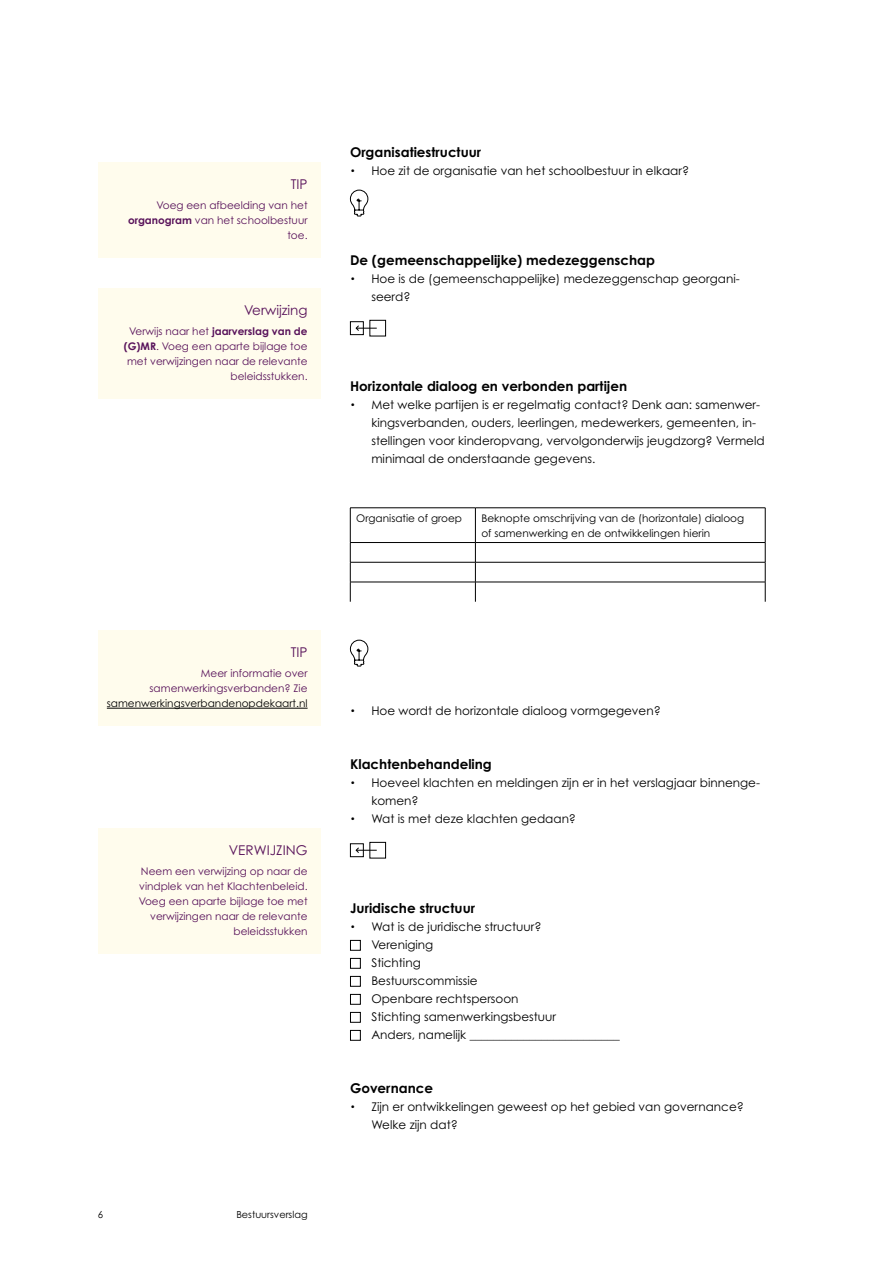
<style>
.page{position:relative;width:893px;height:1263px;background:#fff}
.page>*{position:absolute;margin:0;border:0;box-sizing:border-box;transform-origin:0 0}
.t1{font:700 13.5px "Century Gothic Pro";color:#000}
.t2{font:13.5px "Century Gothic Pro";color:#58125a}
.t3{font:12px/18px "Century Gothic Pro";color:#000}
.t4{font:10.5px/15px "Century Gothic Pro";color:#58125a;text-align:right}
.t5{font:10.5px/15px "Century Gothic Pro";color:#000}
.t6{font:9.75px "Century Gothic Pro";color:#000}
.s1{font-weight:700}
.s2{font-size:9px}
</style>
<div class="page">
<div style="left:98px;top:288px;width:222px;height:111px;background:#fffced"></div>
<svg style="left:350px;top:189px;width:18px;height:28px"></svg>
<div style="left:350px;top:321px;width:14px;height:14px;border:1px solid #000"></div>
<svg style="left:355px;top:325px;width:22px;height:6px"></svg>
<div style="left:370px;top:320px;width:16px;height:16px;border:1px solid #000"></div>
<hr style="left:350px;top:507px;width:125px;height:1px;background:#000">
<hr style="left:350px;top:508px;width:1px;height:34px;background:#000">
<hr style="left:475px;top:507px;width:290px;height:1px;background:#000">
<hr style="left:475px;top:508px;width:1px;height:34px;background:#000">
<hr style="left:765px;top:508px;width:1px;height:34px;background:#000">
<hr style="left:350px;top:542px;width:125px;height:1px;background:#000">
<hr style="left:475px;top:542px;width:290px;height:1px;background:#000">
<hr style="left:350px;top:562px;width:125px;height:1px;background:#000">
<hr style="left:475px;top:562px;width:290px;height:1px;background:#000">
<hr style="left:350px;top:582px;width:125px;height:1px;background:#000">
<svg style="left:350px;top:543px;width:1px;height:59px"></svg>
<hr style="left:475px;top:582px;width:290px;height:1px;background:#000">
<svg style="left:475px;top:543px;width:1px;height:59px"></svg>
<svg style="left:765px;top:543px;width:1px;height:59px"></svg>
<svg style="left:350px;top:639px;width:18px;height:28px"></svg>
<div style="left:350px;top:843px;width:14px;height:14px;border:1px solid #000"></div>
<svg style="left:355px;top:847px;width:22px;height:6px"></svg>
<div style="left:370px;top:842px;width:16px;height:16px;border:1px solid #000"></div>
<div style="left:350px;top:940px;width:11px;height:11px;border:1px solid #000"></div>
<div style="left:350px;top:958px;width:11px;height:11px;border:1px solid #000"></div>
<div style="left:350px;top:976px;width:11px;height:11px;border:1px solid #000"></div>
<div style="left:350px;top:994px;width:11px;height:11px;border:1px solid #000"></div>
<div style="left:350px;top:1012px;width:11px;height:11px;border:1px solid #000"></div>
<div style="left:350px;top:1030px;width:11px;height:11px;border:1px solid #000"></div>
<div style="left:98px;top:630px;width:222px;height:96px;background:#fffced"></div>
<hr style="left:107px;top:708px;width:201px;height:1px;background:#000">
<div style="left:98px;top:828px;width:222px;height:126px;background:#fffced"></div>
<div style="left:98px;top:162px;width:222px;height:96px;background:#fffced"></div>
<p class="t2" style="left:291px;top:176px;width:18px">TIP</p>
<p class="t4" style="left:128px;top:197px;width:181px">Voeg een afbeelding van het <span class="s1">organogram</span> van het schoolbestuur toe.</p>
<p class="t2" style="left:244px;top:302px;width:65px">Verwijzing</p>
<p class="t4" style="left:124px;top:323px;width:185px">Verwijs naar het <span class="s1">jaarverslag van de (G)MR</span>. Voeg een aparte bijlage toe met verwijzingen naar de relevante beleidsstukken.</p>
<p class="t1" style="left:350px;top:144px;width:133px">Organisatiestructuur</p>
<p class="t3" style="left:350px;top:162px;width:341px"><span class="s2">•</span> Hoe zit de organisatie van het schoolbestuur in elkaar?</p>
<p class="t1" style="left:350px;top:252px;width:306px">De (gemeenschappelijke) medezeggenschap</p>
<p class="t3" style="left:371px;top:270px;width:370px;text-indent:-21px"><span class="s2">•</span> Hoe is de (gemeenschappelijke) medezeggenschap georgani&shy;seerd?</p>
<p class="t1" style="left:350px;top:378px;width:279px">Horizontale dialoog en verbonden partijen</p>
<p class="t3" style="left:371px;top:396px;width:395px;text-indent:-21px"><span class="s2">•</span> Met welke partijen is er regelmatig contact? Denk aan: samenwer&shy;kingsverbanden, ouders, leerlingen, medewerkers, gemeenten, in&shy;stellingen voor kinderopvang, vervolgonderwijs jeugdzorg? Vermeld minimaal de onderstaande gegevens.</p>
<p class="t5" style="left:356px;top:510px;width:107px">Organisatie of groep</p>
<p class="t5" style="left:481px;top:510px;width:264px">Beknopte omschrijving van de (horizontale) dialoog of samenwerking en de ontwikkelingen hierin</p>
<p class="t2" style="left:291px;top:644px;width:18px">TIP</p>
<p class="t4" style="left:150px;top:665px;width:159px">Meer informatie over samenwerkingsverbanden? Zie</p>
<p class="t5" style="left:107px;top:695px;width:202px">samenwerkingsverbandenopdekaart.nl</p>
<p class="t2" style="left:229px;top:842px;width:80px">VERWIJZING</p>
<p class="t4" style="left:139px;top:863px;width:170px">Neem een verwijzing op naar de vindplek van het Klachtenbeleid.<br>Voeg een aparte bijlage toe met verwijzingen naar de relevante beleidsstukken</p>
<p class="t6" style="left:98px;top:1208px;width:7px">6</p>
<p class="t6" style="left:236px;top:1208px;width:73px">Bestuursverslag</p>
<p class="t3" style="left:350px;top:702px;width:312px"><span class="s2">•</span> Hoe wordt de horizontale dialoog vormgegeven?</p>
<p class="t1" style="left:350px;top:756px;width:143px">Klachtenbehandeling</p>
<p class="t3" style="left:371px;top:774px;width:390px;text-indent:-21px"><span class="s2">•</span> Hoeveel klachten en meldingen zijn er in het verslagjaar binnenge&shy;komen?</p>
<p class="t3" style="left:350px;top:810px;width:227px"><span class="s2">•</span> Wat is met deze klachten gedaan?</p>
<p class="t1" style="left:350px;top:900px;width:127px">Juridische structuur</p>
<p class="t3" style="left:371px;top:918px;width:250px;text-indent:-21px"><span class="s2">•</span> Wat is de juridische structuur?<br>Vereniging<br>Stichting<br>Bestuurscommissie<br>Openbare rechtspersoon<br>Stichting samenwerkingsbestuur<br>Anders, namelijk _________________________</p>
<p class="t1" style="left:350px;top:1080px;width:84px">Governance</p>
<p class="t3" style="left:371px;top:1098px;width:374px;text-indent:-21px"><span class="s2">•</span> Zijn er ontwikkelingen geweest op het gebied van governance?<br>Welke zijn dat?</p>
</div>
